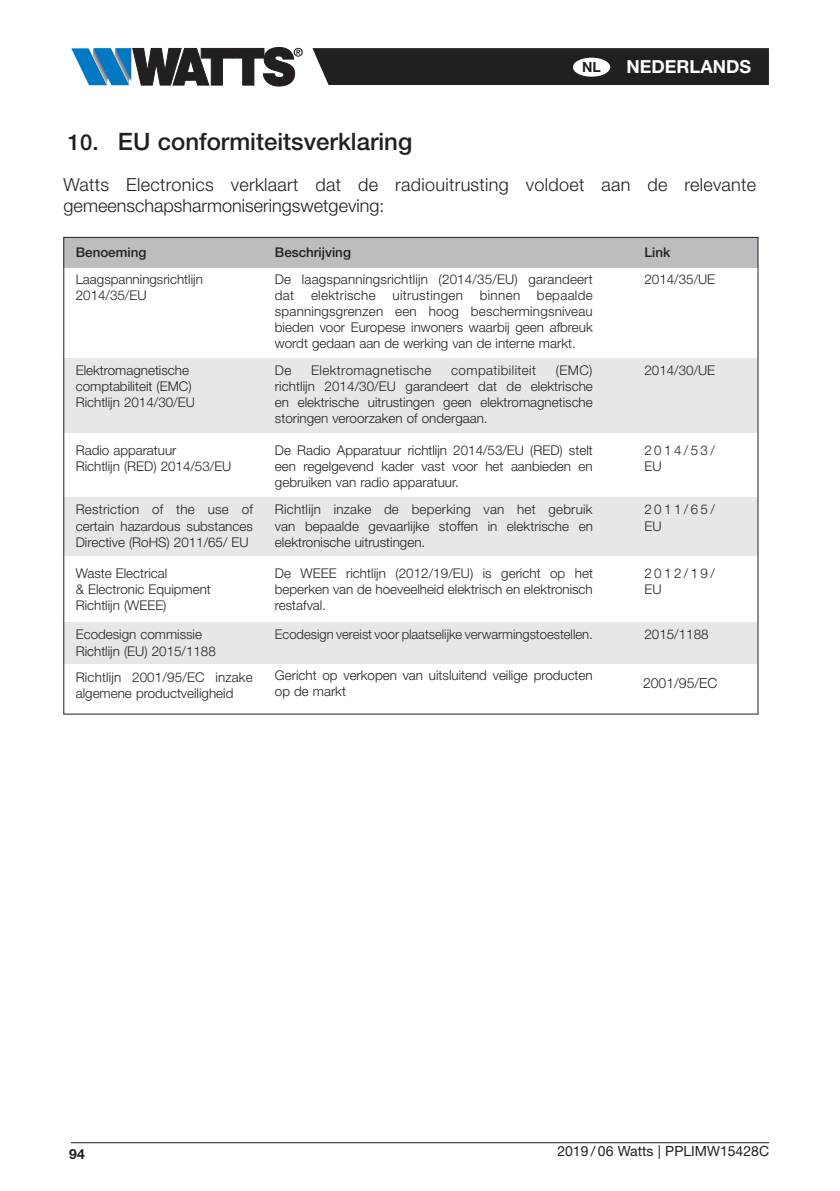
<style>
.page{position:relative;width:840px;height:1191px;background:#fff}
.page>*{position:absolute;margin:0;border:0;box-sizing:border-box;transform-origin:0 0}
.t1{font:500 24px "Helvetica Neue LT Std";color:#231f20}
.t2{font:300 18px/21.6px "Helvetica Neue LT Std";letter-spacing:.015em;color:#231f20}
.t3{font:700 18px "Helvetica Neue LT Std";color:#fff}
.t4{font:14px "Helvetica Neue LT Std";color:#231f20}
.t5{font:300 14px "Helvetica Neue LT Std";color:#231f20}
.t6{font:700 14px "Helvetica Neue LT Std";color:#231f20}
.t7{font:300 13.4px/16px "Helvetica Neue LT Std";color:#231f20}
.t8{font:300 13.4px "Helvetica Neue LT Std";letter-spacing:.03em;color:#231f20}
.t9{font:500 13.4px "Helvetica Neue LT Std";color:#231f20}
.s1{font-size:22px}
</style>
<div class="page">
<hr style="left:71px;top:1142px;width:697px;height:1px;background:#231f20">
<svg style="left:71px;top:47px;width:231px;height:39px"></svg>
<div style="left:312px;top:48px;width:456px;height:37px;background:#231f20"></div>
<div style="left:572px;top:58px;width:38px;height:19px;background:#fff;border-radius:50%"></div>
<div style="left:64px;top:237px;width:693px;height:31px;background:#bcbdc0"></div>
<div style="left:64px;top:358px;width:693px;height:74px;background:#e6e7e9"></div>
<div style="left:64px;top:497px;width:693px;height:58px;background:#e6e7e9"></div>
<div style="left:64px;top:622px;width:693px;height:41px;background:#e6e7e9"></div>
<h1 class="t1" style="left:68px;top:127px;width:346px"><span class="s1">10.</span> EU conformiteitsverklaring</h1>
<p class="t6" style="left:582px;top:59px;width:20px">NL</p>
<h2 class="t3" style="left:626px;top:56px;width:126px">NEDERLANDS</h2>
<h2 class="t2" style="left:64px;top:173px;width:693px">Watts Electronics verklaart dat de radiouitrusting voldoet aan de relevante gemeenschapsharmoniseringswetgeving:</h2>
<p class="t9" style="left:76px;top:244px;width:72px">Benoeming</p>
<p class="t7" style="left:76px;top:271px;width:128px">Laagspanningsrichtlijn<br>2014/35/EU</p>
<p class="t7" style="left:76px;top:362px;width:120px">Elektromagnetische comptabiliteit (EMC)<br>Richtlijn 2014/30/EU</p>
<p class="t7" style="left:76px;top:442px;width:157px">Radio apparatuur<br>Richtlijn (RED) 2014/53/EU</p>
<p class="t7" style="left:76px;top:501px;width:178px;text-align:justify">Restriction of the use of certain hazardous substances Directive (RoHS) 2011/65/ EU</p>
<p class="t7" style="left:76px;top:565px;width:136px">Waste Electrical<br>&amp; Electronic Equipment<br>Richtlijn (WEEE)</p>
<p class="t7" style="left:76px;top:626px;width:141px">Ecodesign commissie<br>Richtlijn (EU) 2015/1188</p>
<p class="t7" style="left:76px;top:669px;width:178px">Richtlijn 2001/95/EC inzake algemene productveiligheid</p>
<p class="t9" style="left:275px;top:244px;width:77px">Beschrijving</p>
<p class="t9" style="left:644px;top:244px;width:27px">Link</p>
<p class="t7" style="left:275px;top:271px;width:319px;text-align:justify">De laagspanningsrichtlijn (2014/35/EU) garandeert dat elektrische uitrustingen binnen bepaalde spanningsgrenzen een hoog beschermingsniveau bieden voor Europese inwoners waarbij geen afbreuk wordt gedaan aan de werking van de interne markt.</p>
<p class="t7" style="left:644px;top:271px;width:72px">2014/35/UE</p>
<p class="t7" style="left:275px;top:362px;width:319px;text-align:justify;text-indent:281px">(EMC) richtlijn 2014/30/EU garandeert dat de elektrische en elektrische uitrustingen geen elektromagnetische storingen veroorzaken of ondergaan.</p>
<p class="t7" style="left:275px;top:362px;width:18px">De</p>
<p class="t8" style="left:311px;top:362px;width:122px">Elektromagnetische</p>
<p class="t8" style="left:451px;top:362px;width:86px">compatibiliteit</p>
<p class="t7" style="left:275px;top:442px;width:319px;text-align:justify">De Radio Apparatuur richtlijn 2014/53/EU (RED) stelt een regelgevend kader vast voor het aanbieden en gebruiken van radio apparatuur.</p>
<p class="t7" style="left:275px;top:501px;width:319px;text-align:justify">Richtlijn inzake de beperking van het gebruik van bepaalde gevaarlijke stoffen in elektrische en elektronische uitrustingen.</p>
<p class="t7" style="left:275px;top:565px;width:319px;text-align:justify">De WEEE richtlijn (2012/19/EU) is gericht op het beperken van de hoeveelheid elektrisch en elektronisch restafval.</p>
<p class="t7" style="left:275px;top:626px;width:319px">Ecodesign vereist voor plaatselijke verwarmingstoestellen.</p>
<p class="t7" style="left:275px;top:667px;width:319px">Gericht op verkopen van uitsluitend veilige producten op de markt</p>
<p class="t7" style="left:644px;top:362px;width:72px">2014/30/UE</p>
<p class="t7" style="left:644px;top:442px;width:72px">2014/53/<br>EU</p>
<p class="t7" style="left:644px;top:501px;width:72px">2011/65/<br>EU</p>
<p class="t7" style="left:644px;top:565px;width:72px">2012/19/<br>EU</p>
<p class="t7" style="left:644px;top:626px;width:66px">2015/1188</p>
<p class="t5" style="left:642px;top:674px;width:76px">2001/95/EC</p>
<p class="t6" style="left:69px;top:1145px;width:17px">94</p>
<p class="t4" style="left:557px;top:1142px;width:213px">2019 / 06 Watts | PPLIMW15428C</p>
</div>
